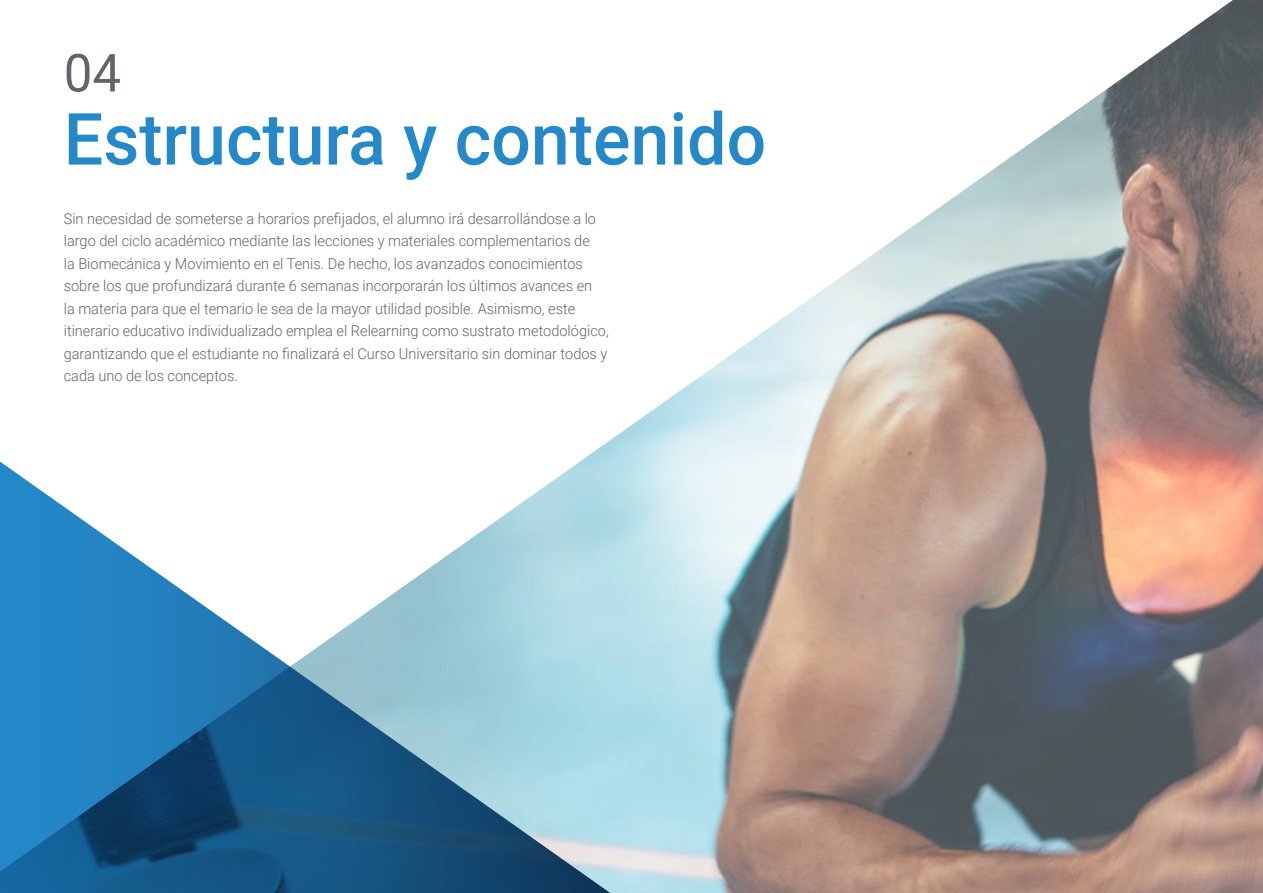
<style>
.page{position:relative;width:1263px;height:893px;background:#fff}
.page>*{position:absolute;margin:0;border:0;box-sizing:border-box;transform-origin:0 0}
.t1{font:500 72px "Roboto";color:#2488c9}
.t2{font:52.5px "Roboto";color:#61646a}
.t3{font:300 15px/22.5px "Roboto";color:#61646a}
</style>
<div class="page">
<img style="left:602px;top:0;width:661px;height:893px">
<svg style="left:0;top:446px;width:640px;height:447px"></svg>
<h2 class="t2" style="left:64px;top:36px;width:59px">04</h2>
<h1 class="t1" style="left:64px;top:89px;width:704px">Estructura y contenido</h1>
<p class="t3" style="left:64px;top:207px;width:546px">Sin necesidad de someterse a horarios prefijados, el alumno irá desarrollándose a lo largo del ciclo académico mediante las lecciones y materiales complementarios de<br>la Biomecánica y Movimiento en el Tenis. De hecho, los avanzados conocimientos sobre los que profundizará durante 6 semanas incorporarán los últimos avances en<br>la materia para que el temario le sea de la mayor utilidad posible. Asimismo, este itinerario educativo individualizado emplea el Relearning como sustrato metodológico, garantizando que el estudiante no finalizará el Curso Universitario sin dominar todos y cada uno de los conceptos.</p>
</div>
